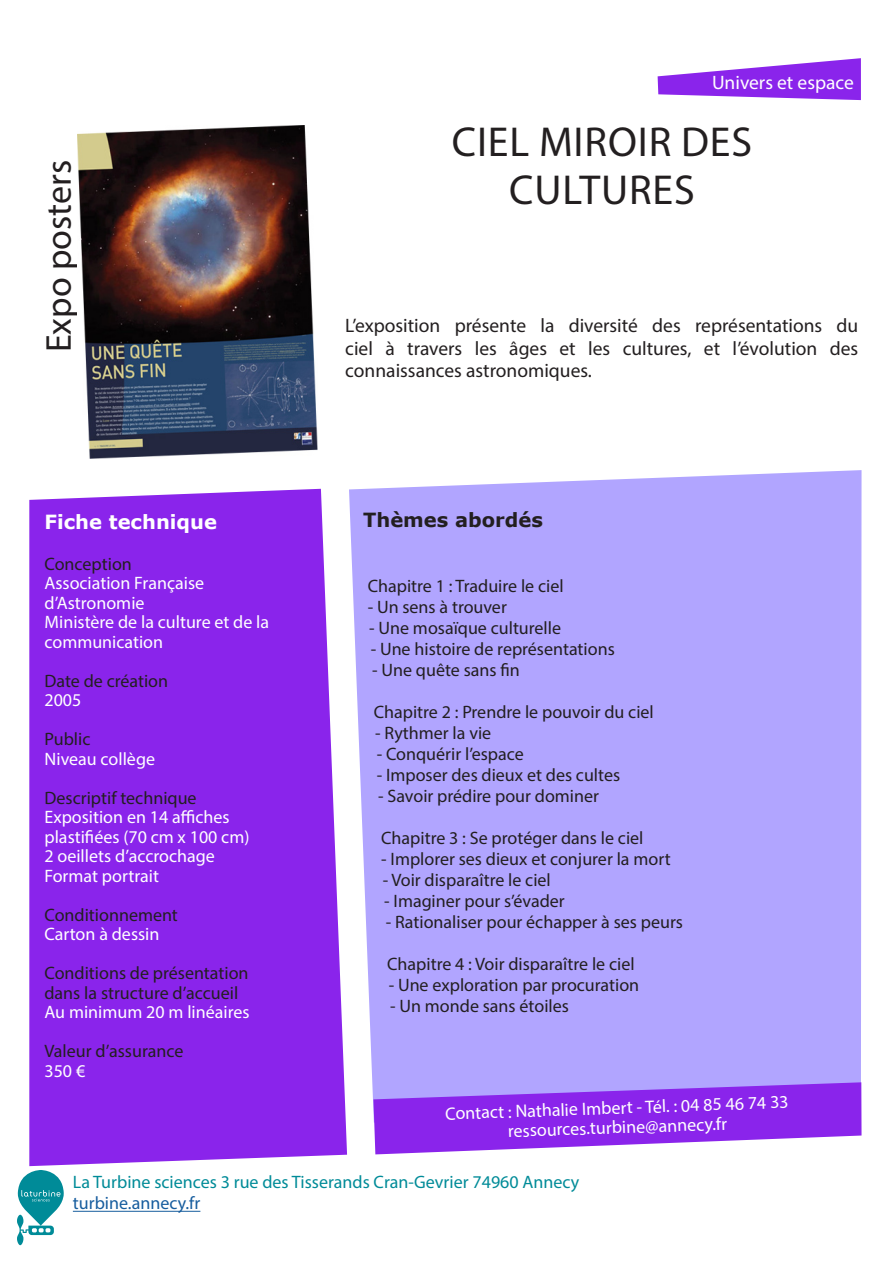
<style>
.page{position:relative;width:893px;height:1263px;background:#fff}
.page>*{position:absolute;margin:0;border:0;box-sizing:border-box;transform-origin:0 0}
.t1{font:42px/48px "Myriad Pro";letter-spacing:.02em;color:#231f20;text-align:center}
.t2{font:36px "Myriad Pro";color:#231f20}
.t3{font:19.5px/22.5px "Myriad Pro";color:#231f20;text-align:justify}
.t4{font:19.5px "Myriad Pro";color:#fff}
.t5{font:700 19.5px "Verdana";color:#fff}
.t6{font:700 19.5px "Verdana";color:#231f20}
.t7{font:18px/19.5px "Myriad Pro";color:#231f20}
.t8{font:18px/19.5px "Myriad Pro";color:#fff}
.t9{font:18px/21px "Myriad Pro";color:#008b98}
.s1{color:#175d9e}
</style>
<div class="page">
<div style="left:349px;top:470px;width:512px;height:627px;background:#b1a5ff"></div>
<svg style="left:29px;top:489px;width:318px;height:677px;background:#9132ec"></svg>
<svg style="left:658px;top:58px;width:203px;height:42px"></svg>
<svg style="left:373px;top:1082px;width:488px;height:72px;background:#9e51f0"></svg>
<img style="left:77px;top:125px;width:240px;height:333px">
<hr style="left:73px;top:1211px;width:127px;height:1px;background:#175d9e">
<svg style="left:17px;top:1170px;width:47px;height:75px"></svg>
<p class="t2" style="left:36px;top:352px;width:194px;rotate:-90deg">Expo posters</p>
<p class="t5" style="left:44px;top:508px;width:174px">Fiche technique</p>
<p class="t7" style="left:44px;top:554px;width:89px">Conception</p>
<p class="t8" style="left:44px;top:573px;width:161px">Association Française d’Astronomie</p>
<p class="t8" style="left:44px;top:612px;width:226px">Ministère de la culture et de la communication</p>
<p class="t7" style="left:44px;top:671px;width:125px">Date de création</p>
<p class="t8" style="left:44px;top:690px;width:38px">2005</p>
<p class="t7" style="left:44px;top:729px;width:47px">Public</p>
<p class="t8" style="left:44px;top:749px;width:112px">Niveau collège</p>
<p class="t7" style="left:44px;top:788px;width:154px">Descriptif technique</p>
<p class="t8" style="left:44px;top:807px;width:187px">Exposition en 14 affiches</p>
<p class="t8" style="left:44px;top:827px;width:207px">plastifiées (70 cm x 100 cm)</p>
<p class="t8" style="left:44px;top:846px;width:172px">2 oeillets d’accrochage</p>
<p class="t8" style="left:44px;top:866px;width:116px">Format portrait</p>
<p class="t7" style="left:44px;top:905px;width:135px">Conditionnement</p>
<p class="t8" style="left:44px;top:924px;width:116px">Carton à dessin</p>
<p class="t7" style="left:44px;top:963px;width:206px">Conditions de présentation dans la structure d’accueil</p>
<p class="t8" style="left:44px;top:1002px;width:207px">Au minimum 20 m linéaires</p>
<p class="t7" style="left:44px;top:1041px;width:140px">Valeur d’assurance</p>
<p class="t8" style="left:44px;top:1061px;width:42px">350 €</p>
<p class="t4" style="left:712px;top:71px;width:143px">Univers et espace</p>
<p class="t1" style="left:452px;top:117px;width:302px">CIEL MIROIR DES<br>CULTURES</p>
<p class="t3" style="left:345px;top:314px;width:515px">L’exposition présente la diversité des représentations du ciel à travers les âges et les cultures, et l’évolution des connaissances astronomiques.</p>
<p class="t6" style="left:363px;top:506px;width:181px">Thèmes abordés</p>
<p class="t7" style="left:368px;top:576px;width:197px">Chapitre 1 : Traduire le ciel</p>
<p class="t7" style="left:368px;top:597px;width:141px">- Un sens à trouver</p>
<p class="t7" style="left:369px;top:618px;width:193px">- Une mosaïque culturelle</p>
<p class="t7" style="left:371px;top:639px;width:246px">- Une histoire de représentations</p>
<p class="t7" style="left:372px;top:660px;width:149px">- Une quête sans fin</p>
<p class="t7" style="left:374px;top:702px;width:282px">Chapitre 2 : Prendre le pouvoir du ciel</p>
<p class="t7" style="left:375px;top:723px;width:118px">- Rythmer la vie</p>
<p class="t7" style="left:377px;top:744px;width:149px">- Conquérir l’espace</p>
<p class="t7" style="left:377px;top:765px;width:245px">- Imposer des dieux et des cultes</p>
<p class="t7" style="left:378px;top:786px;width:222px">- Savoir prédire pour dominer</p>
<p class="t7" style="left:381px;top:828px;width:264px">Chapitre 3 : Se protéger dans le ciel</p>
<p class="t7" style="left:381px;top:849px;width:291px">- Implorer ses dieux et conjurer la mort</p>
<p class="t7" style="left:383px;top:870px;width:170px">- Voir disparaître le ciel</p>
<p class="t7" style="left:384px;top:891px;width:182px">- Imaginer pour s’évader</p>
<p class="t7" style="left:386px;top:912px;width:299px">- Rationaliser pour échapper à ses peurs</p>
<p class="t7" style="left:387px;top:954px;width:249px">Chapitre 4 : Voir disparaître le ciel</p>
<p class="t7" style="left:389px;top:975px;width:252px">- Une exploration par procuration</p>
<p class="t7" style="left:390px;top:996px;width:180px">- Un monde sans étoiles</p>
<p class="t8" style="left:445px;top:1104px;width:345px;rotate:-2deg">Contact : Nathalie Imbert - Tél. : 04 85 46 74 33</p>
<p class="t8" style="left:508px;top:1121px;width:221px;rotate:-2deg">ressources.turbine@annecy.fr</p>
<p class="t9" style="left:73px;top:1172px;width:508px">La Turbine sciences 3 rue des Tisserands Cran-Gevrier 74960 Annecy <span class="s1">turbine.annecy.fr</span></p>
</div>
